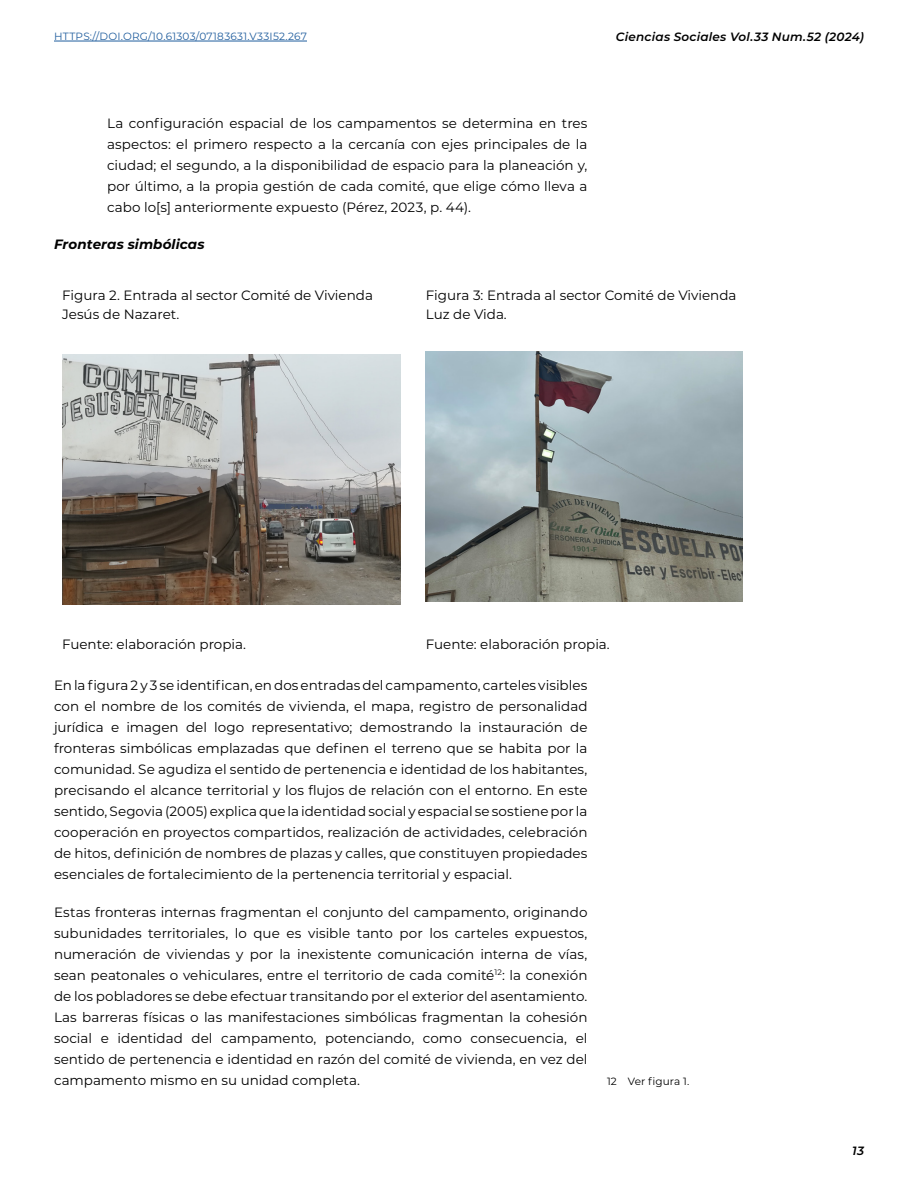
<style>
.page{position:relative;width:918px;height:1188px;background:#fff}
.page>*{position:absolute;margin:0;border:0;box-sizing:border-box;transform-origin:0 0}
.t1{font:13.5px/21px "Montserrat";color:#000;text-align:justify}
.t2{font:italic 700 13.5px "Montserrat";letter-spacing:.005em;color:#000}
.t3{font:italic 600 12px "Montserrat";letter-spacing:.015em;color:#000}
.t4{font:10.5px "Montserrat";letter-spacing:.02em;color:#215e9e}
.t5{font:10.5px "Montserrat";letter-spacing:.005em;color:#000}
</style>
<div class="page">
<hr style="left:54px;top:41px;width:253px;height:1px;background:#215e9e">
<img style="left:62px;top:355px;width:339px;height:249px">
<img style="left:426px;top:352px;width:316px;height:250px">
<p class="t4" style="left:54px;top:29px;width:255px">HTTPS://DOI.ORG/10.61303/07183631.V33I52.267</p>
<p class="t3" style="left:616px;top:29px;width:250px">Ciencias Sociales Vol.33 Num.52 (2024)</p>
<p class="t1" style="left:107px;top:112px;width:482px">La configuración espacial de los campamentos se determina en tres aspectos: el primero respecto a la cercanía con ejes principales de la ciudad; el segundo, a la disponibilidad de espacio para la planeación y, por último, a la propia gestión de cada comité, que elige cómo lleva a cabo lo[s] anteriormente expuesto (Pérez, 2023, p. 44).</p>
<p class="t2" style="left:54px;top:235px;width:152px">Fronteras simbólicas</p>
<p class="t1" style="left:62px;top:285px;width:312px;line-height:19.5px">Figura 2. Entrada al sector Comité de Vivienda<br>Jesús de Nazaret.</p>
<p class="t1" style="left:426px;top:285px;width:312px;line-height:19.5px">Figura 3: Entrada al sector Comité de Vivienda<br>Luz de Vida.</p>
<p class="t1" style="left:62px;top:634px;width:185px">Fuente: elaboración propia.</p>
<p class="t1" style="left:426px;top:634px;width:185px">Fuente: elaboración propia.</p>
<p class="t1" style="left:54px;top:674px;width:535px">En la figura 2 y 3 se identifican, en dos entradas del campamento, carteles visibles con el nombre de los comités de vivienda, el mapa, registro de personalidad jurídica e imagen del logo representativo; demostrando la instauración de fronteras simbólicas emplazadas que definen el terreno que se habita por la comunidad. Se agudiza el sentido de pertenencia e identidad de los habitantes, precisando el alcance territorial y los flujos de relación con el entorno. En este sentido, Segovia (2005) explica que la identidad social y espacial se sostiene por la cooperación en proyectos compartidos, realización de actividades, celebración de hitos, definición de nombres de plazas y calles, que constituyen propiedades esenciales de fortalecimiento de la pertenencia territorial y espacial.</p>
<p class="t1" style="left:54px;top:901px;width:535px">Estas fronteras internas fragmentan el conjunto del campamento, originando subunidades territoriales, lo que es visible tanto por los carteles expuestos, numeración de viviendas y por la inexistente comunicación interna de vías, sean peatonales o vehiculares, entre el territorio de cada comité<sup>12</sup>: la conexión de los pobladores se debe efectuar transitando por el exterior del asentamiento.<br>Las barreras físicas o las manifestaciones simbólicas fragmentan la cohesión social e identidad del campamento, potenciando, como consecuencia, el sentido de pertenencia e identidad en razón del comité de vivienda, en vez del campamento mismo en su unidad completa.</p>
<p class="t5" style="left:607px;top:1074px;width:84px">12 Ver figura 1.</p>
<p class="t3" style="left:852px;top:1142px;width:13px">13</p>
</div>
